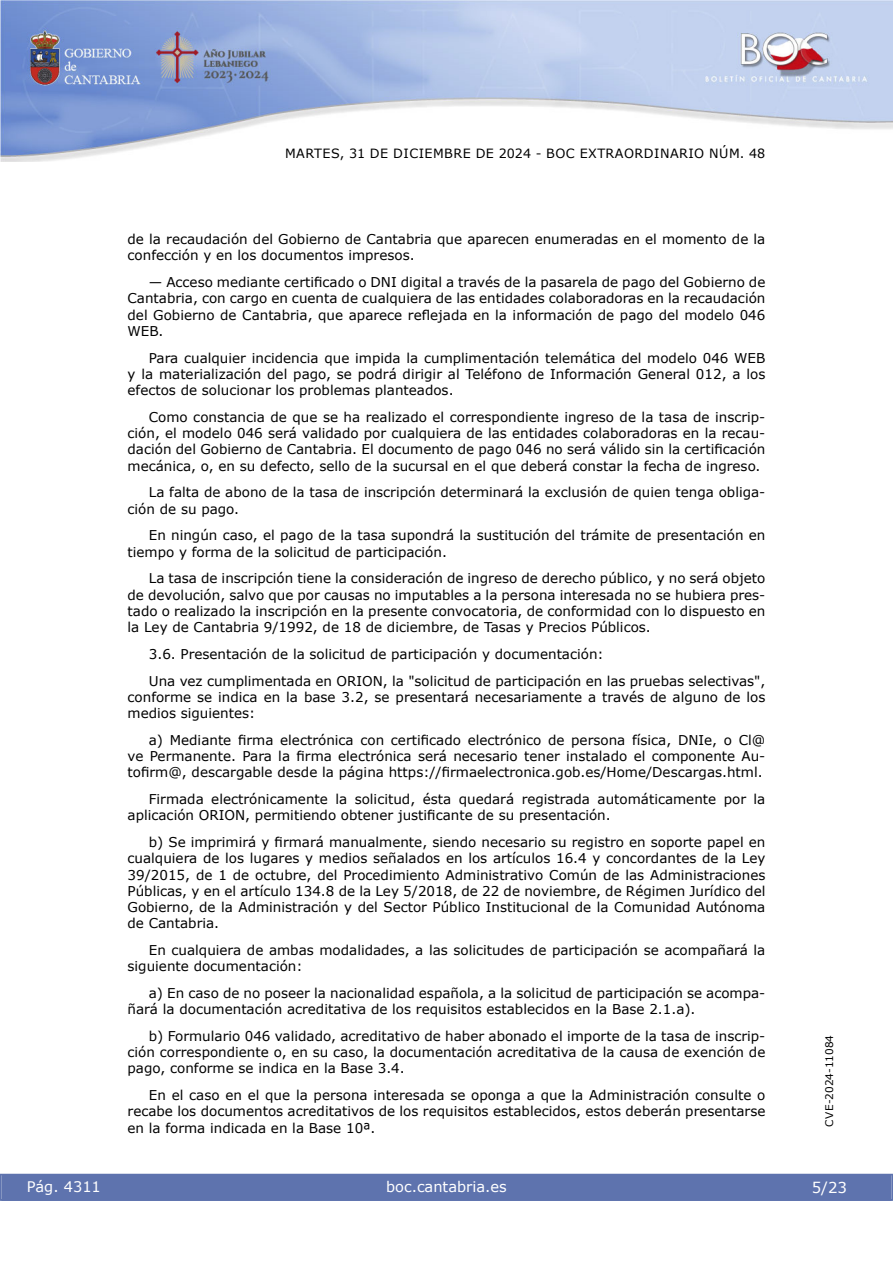
<style>
.page{position:relative;width:893px;height:1263px;background:#fff}
.page>*{position:absolute;margin:0;border:0;box-sizing:border-box;transform-origin:0 0}
.t1{font:15px "Verdana 2";color:#fff}
.t2{font:14.55px "Verdana 2";color:#fff}
.inicio_de_parrafo{font:13.5px/16.2px "Verdana";color:#000;text-align:justify}
.t3{font:12.75px "Verdana 2";letter-spacing:.035em;color:#000}
.t4{font:10.5px "Verdana 2";color:#000}
.s1{font-family:"Verdana 2"}
</style>
<div class="page">
<img style="left:0;top:0;width:893px;height:161px">
<div style="left:1px;top:1174px;width:890px;height:27px;background:#5e73ae"></div>
<p class="t3" style="left:285px;top:144px;width:482px">MARTES, 31 DE DICIEMBRE DE 2024 - BOC EXTRAORDINARIO NÚM. 48</p>
<p class="inicio_de_parrafo" style="left:128px;top:231px;width:639px">de la recaudación del Gobierno de Cantabria que aparecen enumeradas en el momento de la confección y en los documentos impresos.</p>
<p class="inicio_de_parrafo" style="left:128px;top:274px;width:639px;text-indent:21px">— Acceso mediante certificado o DNI digital a través de la pasarela de pago del Gobierno de Cantabria, con cargo en cuenta de cualquiera de las entidades colaboradoras en la recaudación del Gobierno de Cantabria, que aparece reflejada en la información de pago del modelo 046<br>WEB.</p>
<p class="inicio_de_parrafo" style="left:128px;top:349px;width:639px;text-indent:21px">Para cualquier incidencia que impida la cumplimentación telemática del modelo 046 WEB y la materialización del pago, se podrá dirigir al Teléfono de Información General 012, a los efectos de solucionar los problemas planteados.</p>
<p class="inicio_de_parrafo" style="left:128px;top:409px;width:639px;text-indent:21px">Como constancia de que se ha realizado el correspondiente ingreso de la tasa de inscrip&shy;ción, el modelo 046 será validado por cualquiera de las entidades colaboradoras en la recau&shy;dación del Gobierno de Cantabria. El documento de pago 046 no será válido sin la certificación mecánica, o, en su defecto, sello de la sucursal en el que deberá constar la fecha de ingreso.</p>
<p class="inicio_de_parrafo" style="left:128px;top:484px;width:639px;text-indent:21px">La falta de abono de la tasa de inscripción determinará la exclusión de quien tenga obliga&shy;ción de su pago.</p>
<p class="inicio_de_parrafo" style="left:128px;top:527px;width:639px;text-indent:21px">En ningún caso, el pago de la tasa supondrá la sustitución del trámite de presentación en tiempo y forma de la solicitud de participación.</p>
<p class="inicio_de_parrafo" style="left:128px;top:570px;width:639px;text-indent:21px">La tasa de inscripción tiene la consideración de ingreso de derecho público, y no será objeto de devolución, salvo que por causas no imputables a la persona interesada no se hubiera pres&shy;tado o realizado la inscripción en la presente convocatoria, de conformidad con lo dispuesto en la Ley de Cantabria 9/1992, de 18 de diciembre, de Tasas y Precios Públicos.</p>
<p class="inicio_de_parrafo" style="left:149px;top:646px;width:456px">3.6. Presentación de la solicitud de participación y documentación:</p>
<p class="inicio_de_parrafo" style="left:128px;top:672px;width:639px;text-indent:21px">Una vez cumplimentada en ORION, la "solicitud de participación en las pruebas selectivas", conforme se indica en la base 3.2, se presentará necesariamente a través de alguno de los medios siguientes:</p>
<p class="inicio_de_parrafo" style="left:128px;top:732px;width:639px;text-indent:21px">a) Mediante firma electrónica con certificado electrónico de persona física, DNIe, o Cl@ ve Permanente. Para la firma electrónica será necesario tener instalado el componente Au&shy;tofirm@, descargable desde la página https://firmaelectronica.gob.es/Home/Descargas.html.</p>
<p class="inicio_de_parrafo" style="left:128px;top:791px;width:639px;text-indent:21px">Firmada electrónicamente la solicitud, ésta quedará registrada automáticamente por la aplicación ORION, permitiendo obtener justificante de su presentación.</p>
<p class="inicio_de_parrafo" style="left:128px;top:834px;width:639px;text-indent:21px">b) Se imprimirá y firmará manualmente, siendo necesario su registro en soporte papel en cualquiera de los lugares y medios señalados en los artículos 16.4 y concordantes de la Ley 39/2015, de 1 de octubre, del Procedimiento Administrativo Común de las Administraciones Públicas, y en el artículo 134.8 de la Ley 5/2018, de 22 de noviembre, de Régimen Jurídico del Gobierno, de la Administración y del Sector Público Institucional de la Comunidad Autónoma <span class="s1">de Cantabria.</span></p>
<p class="inicio_de_parrafo" style="left:128px;top:942px;width:639px;text-indent:21px">En cualquiera de ambas modalidades, a las solicitudes de participación se acompañará la siguiente documentación:</p>
<p class="inicio_de_parrafo" style="left:128px;top:985px;width:639px;text-indent:21px">a) En caso de no poseer la nacionalidad española, a la solicitud de participación se acompa&shy;ñará la documentación acreditativa de los requisitos establecidos en la Base 2.1.a).</p>
<p class="inicio_de_parrafo" style="left:128px;top:1028px;width:639px;text-indent:21px">b) Formulario 046 validado, acreditativo de haber abonado el importe de la tasa de inscrip&shy;ción correspondiente o, en su caso, la documentación acreditativa de la causa de exención de pago, conforme se indica en la Base 3.4.</p>
<p class="inicio_de_parrafo" style="left:128px;top:1087px;width:639px;text-indent:21px">En el caso en el que la persona interesada se oponga a que la Administración consulte o recabe los documentos acreditativos de los requisitos establecidos, estos deberán presentarse en la forma indicada en la Base 10ª.</p>
<p class="t2" style="left:27px;top:1177px;width:76px">Pág. 4311</p>
<p class="t2" style="left:386px;top:1177px;width:122px">boc.cantabria.es</p>
<p class="t4" style="left:822px;top:1126px;width:93px;rotate:-90deg">CVE-2024-11084</p>
<p class="t1" style="left:812px;top:1177px;width:37px">5/23</p>
</div>
